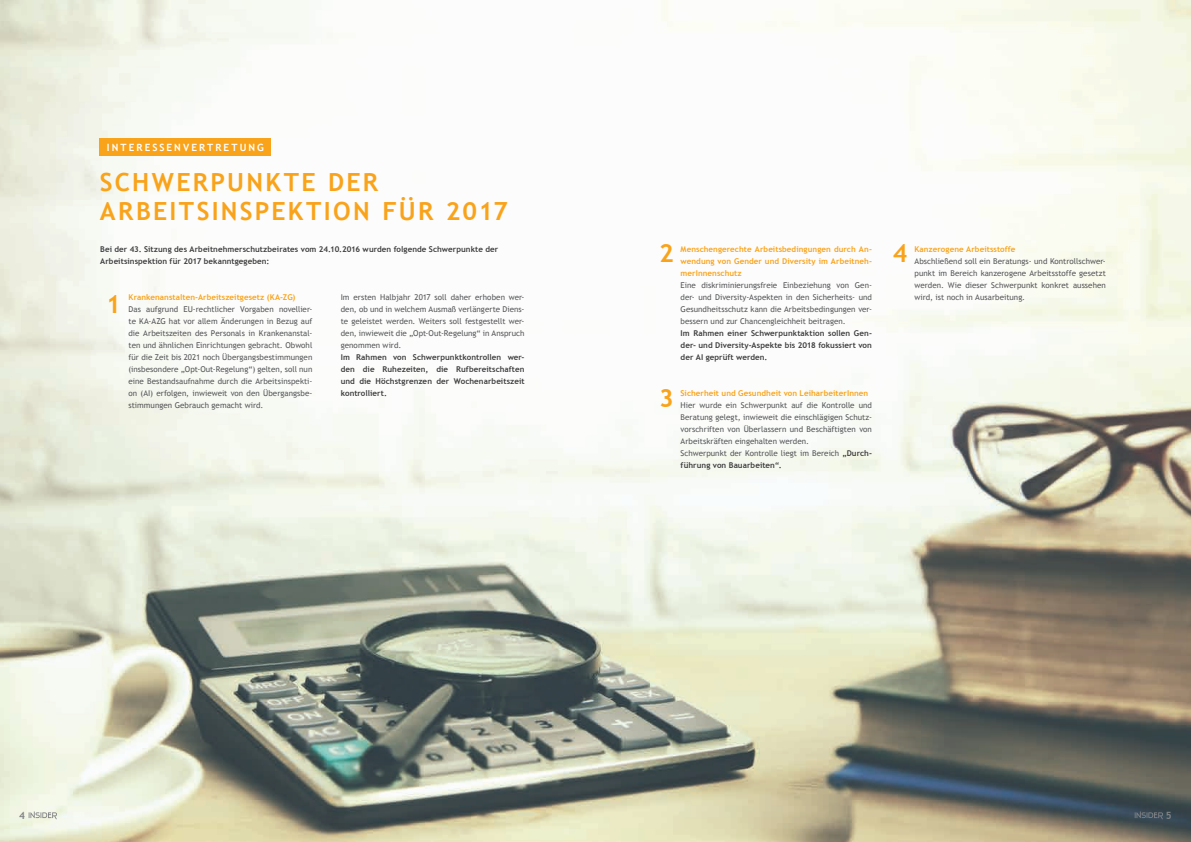
<style>
.page{position:relative;width:1191px;height:842px;background:#fff}
.page>*{position:absolute;margin:0;border:0;box-sizing:border-box;transform-origin:0 0}
.t1{font:700 25px/29px "Trebuchet MS";letter-spacing:.09em;color:#f9a31b}
.t2{font:700 10px "Trebuchet MS";letter-spacing:.205em;color:#fff}
.t3{font:700 10px "Trebuchet MS";color:#808285}
.t4{font:8px/12px "Trebuchet MS";letter-spacing:.005em;color:#57585a;text-align:justify}
.t5{font:700 8px/12px "Trebuchet MS";letter-spacing:.01em;color:#3e3e3f;text-align:justify}
.t6{font:700 8px/12px "Trebuchet MS";letter-spacing:.01em;color:#f9a31b;text-align:justify}
.s1{font-weight:700;color:#3e3e3f}
</style>
<div class="page">
<img style="left:0;top:0;width:1191px;height:842px">
<div style="left:99px;top:138px;width:172px;height:17px;background:#f9a31b"></div>
<svg style="left:29px;top:811px;width:28px;height:8px"></svg>
<svg style="left:1134px;top:811px;width:29px;height:8px"></svg>
<p class="t2" style="left:107px;top:141px;width:158px">INTERESSENVERTRETUNG</p>
<h1 class="t1" style="left:100px;top:167px;width:409px">SCHWERPUNKTE DER<br>ARBEITSINSPEKTION FÜR 2017</h1>
<h1 class="t1" style="left:659px;top:238px;width:16px">2</h1>
<h1 class="t1" style="left:893px;top:238px;width:16px">4</h1>
<p class="t5" style="left:100px;top:243px;width:399px">Bei der 43. Sitzung des Arbeitnehmerschutzbeirates vom 24.10.2016 wurden folgende Schwerpunkte der<br>Arbeitsinspektion für 2017 bekanntgegeben:</p>
<p class="t6" style="left:680px;top:243px;width:193px">Menschengerechte Arbeitsbedingungen durch An&shy;wendung von Gender und Diversity im Arbeitneh&shy;merInnenschutz</p>
<p class="t4" style="left:680px;top:279px;width:193px">Eine diskriminierungsfreie Einbeziehung von Gen&shy;der- und Diversity-Aspekten in den Sicherheits- und Gesundheitsschutz kann die Arbeitsbedingungen ver&shy;bessern und zur Chancengleichheit beitragen.</p>
<p class="t5" style="left:680px;top:327px;width:193px">Im Rahmen einer Schwerpunktaktion sollen Gen&shy;der- und Diversity-Aspekte bis 2018 fokussiert von der AI geprüft werden.</p>
<p class="t6" style="left:680px;top:387px;width:189px">Sicherheit und Gesundheit von LeiharbeiterInnen</p>
<p class="t4" style="left:680px;top:399px;width:193px;text-align:left">Hier wurde ein Schwerpunkt auf die Kontrolle und Beratung gelegt, inwieweit die einschlägigen Schutz&shy;vorschriften von Überlassern und Beschäftigten von Arbeitskräften eingehalten werden.<br>Schwerpunkt der Kontrolle liegt im Bereich <span class="s1">„Durch&shy;führung von Bauarbeiten“.</span></p>
<p class="t6" style="left:914px;top:243px;width:102px">Kanzerogene Arbeitsstoffe</p>
<p class="t4" style="left:914px;top:255px;width:193px">Abschließend soll ein Beratungs- und Kontrollschwer&shy;punkt im Bereich kanzerogene Arbeitsstoffe gesetzt werden. Wie dieser Schwerpunkt konkret aussehen</p>
<p class="t6" style="left:129px;top:291px;width:168px">Krankenanstalten-Arbeitszeitgesetz (KA-ZG)</p>
<p class="t4" style="left:914px;top:291px;width:112px">wird, ist noch in Ausarbeitung.</p>
<p class="t4" style="left:129px;top:303px;width:185px">Das aufgrund EU-rechtlicher Vorgaben novellier&shy;te KA-AZG hat vor allem Änderungen in Bezug auf die Arbeitszeiten des Personals in Krankenanstal&shy;ten und ähnlichen Einrichtungen gebracht. Obwohl für die Zeit bis 2021 noch Übergangsbestimmungen (insbesondere „Opt-Out-Regelung“) gelten, soll nun eine Bestandsaufnahme durch die Arbeitsinspekti&shy;on (AI) erfolgen, inwieweit von den Übergangsbe&shy;stimmungen Gebrauch gemacht wird.</p>
<p class="t4" style="left:341px;top:291px;width:185px">Im ersten Halbjahr 2017 soll daher erhoben wer&shy;den, ob und in welchem Ausmaß verlängerte Diens&shy;te geleistet werden. Weiters soll festgestellt wer&shy;den, inwieweit die „Opt-Out-Regelung“ in Anspruch genommen wird.</p>
<p class="t5" style="left:341px;top:351px;width:185px">Im Rahmen von Schwerpunktkontrollen wer&shy;den die Ruhezeiten, die Rufbereitschaften und die Höchstgrenzen der Wochenarbeitszeit kontrolliert.</p>
<h1 class="t1" style="left:106px;top:289px;width:16px">1</h1>
<h1 class="t1" style="left:659px;top:384px;width:16px">3</h1>
<p class="t3" style="left:19px;top:809px;width:7px">4</p>
<p class="t3" style="left:1165px;top:809px;width:7px">5</p>
</div>
